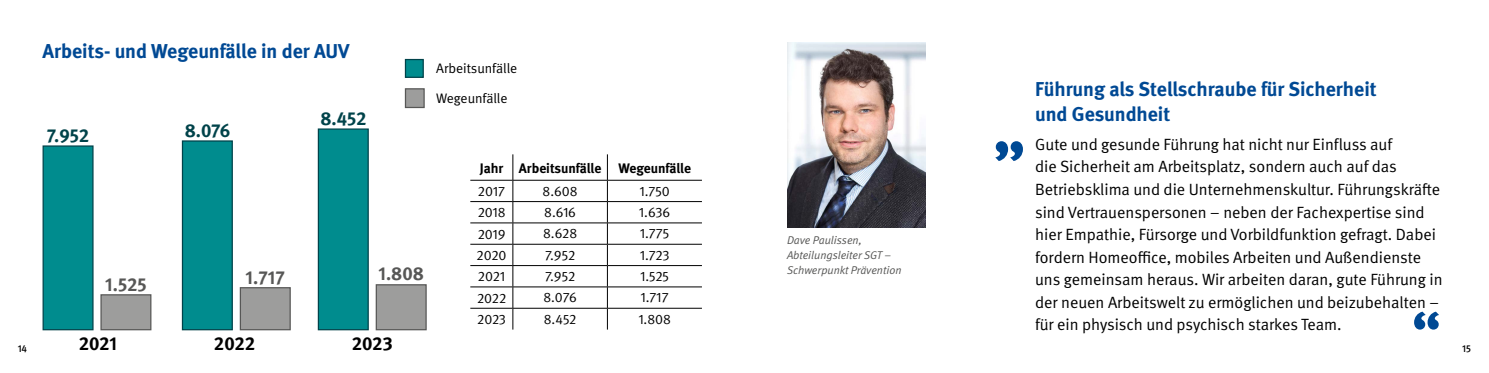
<style>
.page{position:relative;width:1489px;height:373px;background:#fff}
.page>*{position:absolute;margin:0;border:0;box-sizing:border-box;transform-origin:0 0}
.t1{font:700 65.88px "DGUV Meta";color:#004994}
.t2{font:700 59.62px "DGUV Meta";color:#004994}
.Überschrift_4{font:700 20px/25px "DGUV Meta";color:#004994}
.t3{font:700 18.75px "DGUV Meta";color:#575756}
.t4{font:700 18.75px "DGUV Meta";letter-spacing:-.01em;color:#00434a}
.t5{font:700 18.75px "DGUV Meta";color:#000}
.Zitat{font:16.25px/22.5px "DGUV Meta";color:#000}
.Fließtext{font:13.75px/29.9px "DGUV Meta";color:#000}
.Fließtext-2{font:700 13.75px "DGUV Meta";letter-spacing:-.005em;color:#000}
.BU{font:italic 11.25px/15px "DGUV Meta";color:#575756}
.t6{font:500 10px "DGUV Meta";color:#000}
</style>
<div class="page">
<div style="left:43px;top:145px;width:51px;height:184px;background:#008c8e;border:1px solid #00434a"></div>
<div style="left:182px;top:140px;width:51px;height:189px;background:#008c8e;border:1px solid #00434a"></div>
<div style="left:318px;top:128px;width:51px;height:201px;background:#008c8e;border:1px solid #00434a"></div>
<div style="left:100px;top:293px;width:51px;height:36px;background:#9d9d9c;border:1px solid #575756"></div>
<div style="left:240px;top:286px;width:51px;height:43px;background:#9d9d9c;border:1px solid #575756"></div>
<div style="left:375px;top:283px;width:51px;height:46px;background:#9d9d9c;border:1px solid #575756"></div>
<div style="left:405px;top:59px;width:19px;height:19px;background:#008c8e;border:1px solid #00434a"></div>
<div style="left:405px;top:88px;width:19px;height:20px;background:#9d9d9c;border:1px solid #575756"></div>
<hr style="left:470px;top:286px;width:43px;height:1px;background:#000">
<hr style="left:513px;top:286px;width:94px;height:1px;background:#000">
<hr style="left:607px;top:286px;width:95px;height:1px;background:#000">
<hr style="left:470px;top:201px;width:43px;height:1px;background:#000">
<hr style="left:513px;top:201px;width:94px;height:1px;background:#000">
<hr style="left:607px;top:201px;width:95px;height:1px;background:#000">
<hr style="left:470px;top:265px;width:43px;height:1px;background:#000">
<hr style="left:513px;top:265px;width:94px;height:1px;background:#000">
<hr style="left:607px;top:265px;width:95px;height:1px;background:#000">
<hr style="left:470px;top:222px;width:43px;height:1px;background:#000">
<hr style="left:513px;top:222px;width:94px;height:1px;background:#000">
<hr style="left:607px;top:222px;width:95px;height:1px;background:#000">
<hr style="left:470px;top:243px;width:43px;height:1px;background:#000">
<hr style="left:513px;top:243px;width:94px;height:1px;background:#000">
<hr style="left:607px;top:243px;width:95px;height:1px;background:#000">
<svg style="left:512px;top:154px;width:1px;height:175px"></svg>
<hr style="left:470px;top:179px;width:43px;height:1px;background:#000">
<hr style="left:513px;top:179px;width:94px;height:1px;background:#000">
<hr style="left:607px;top:179px;width:95px;height:1px;background:#000">
<hr style="left:470px;top:307px;width:43px;height:1px;background:#000">
<hr style="left:513px;top:307px;width:94px;height:1px;background:#000">
<hr style="left:607px;top:307px;width:95px;height:1px;background:#000">
<svg style="left:607px;top:154px;width:1px;height:175px"></svg>
<img style="left:787px;top:43px;width:138px;height:183px">
<h4 class="Überschrift_4" style="left:43px;top:39px;width:308px">Arbeits- und Wegeunfälle in der AUV</h4>
<p class="t4" style="left:47px;top:124px;width:44px">7.952</p>
<p class="t4" style="left:185px;top:119px;width:47px">8.076</p>
<p class="t4" style="left:320px;top:107px;width:48px">8.452</p>
<p class="t3" style="left:105px;top:273px;width:43px">1.525</p>
<p class="t3" style="left:246px;top:266px;width:41px">1.717</p>
<p class="t3" style="left:378px;top:261px;width:47px">1.808</p>
<p class="Fließtext" style="left:436px;top:53px;width:83px">Arbeitsunfälle<br>Wegeunfälle</p>
<p class="Fließtext-2" style="left:480px;top:159px;width:25px">Jahr</p>
<p class="Fließtext-2" style="left:519px;top:159px;width:84px">Arbeitsunfälle</p>
<p class="Fließtext-2" style="left:618px;top:159px;width:74px">Wegeunfälle</p>
<p class="Fließtext" style="left:478px;top:176px;width:29px">2017</p>
<p class="Fließtext" style="left:542px;top:176px;width:37px">8.608</p>
<p class="Fließtext" style="left:639px;top:176px;width:32px">1.750</p>
<p class="Fließtext" style="left:477px;top:198px;width:29px">2018</p>
<p class="Fließtext" style="left:544px;top:197px;width:33px">8.616</p>
<p class="Fließtext" style="left:639px;top:197px;width:33px">1.636</p>
<p class="Fließtext" style="left:477px;top:219px;width:29px">2019</p>
<p class="Fließtext" style="left:543px;top:218px;width:36px">8.628</p>
<p class="Fließtext" style="left:640px;top:218px;width:31px">1.775</p>
<p class="Fließtext" style="left:476px;top:240px;width:31px">2020</p>
<p class="Fließtext" style="left:545px;top:240px;width:32px">7.952</p>
<p class="Fließtext" style="left:639px;top:240px;width:31px">1.723</p>
<p class="Fließtext" style="left:478px;top:261px;width:29px">2021</p>
<p class="Fließtext" style="left:545px;top:261px;width:32px">7.952</p>
<p class="Fließtext" style="left:640px;top:261px;width:31px">1.525</p>
<p class="Fließtext" style="left:477px;top:283px;width:31px">2022</p>
<p class="Fließtext" style="left:543px;top:282px;width:35px">8.076</p>
<p class="Fließtext" style="left:640px;top:282px;width:30px">1.717</p>
<p class="Fließtext" style="left:477px;top:304px;width:30px">2023</p>
<p class="Fließtext" style="left:544px;top:303px;width:34px">8.452</p>
<p class="Fließtext" style="left:638px;top:303px;width:34px">1.808</p>
<p class="BU" style="left:787px;top:233px;width:116px">Dave Paulissen,<br>Abteilungsleiter SGT –<br>Schwerpunkt Prävention</p>
<h4 class="Überschrift_4" style="left:1035px;top:77px;width:343px">Führung als Stellschraube für Sicherheit und Gesundheit</h4>
<h1 class="t1" style="left:993px;top:89px;width:33px">„</h1>
<p class="Zitat" style="left:1035px;top:133px;width:409px">Gute und gesunde Führung hat nicht nur Einfluss auf<br>die Sicherheit am Arbeitsplatz, sondern auch auf das Betriebsklima und die Unternehmenskultur. Führungskräfte sind Vertrauenspersonen – neben der Fachexpertise sind hier Empathie, Fürsorge und Vorbildfunktion gefragt. Dabei fordern Homeoffice, mobiles Arbeiten und Außendienste uns gemeinsam heraus. Wir arbeiten daran, gute Führung in der neuen Arbeitswelt zu ermöglichen und beizubehalten – für ein physisch und psychisch starkes Team.</p>
<h2 class="t2" style="left:1411px;top:297px;width:30px">“</h2>
<p class="t5" style="left:79px;top:331px;width:40px">2021</p>
<p class="t5" style="left:214px;top:331px;width:43px">2022</p>
<p class="t5" style="left:352px;top:331px;width:42px">2023</p>
<p class="t6" style="left:18px;top:342px;width:11px">14</p>
<p class="t6" style="left:1461px;top:342px;width:11px">15</p>
</div>
